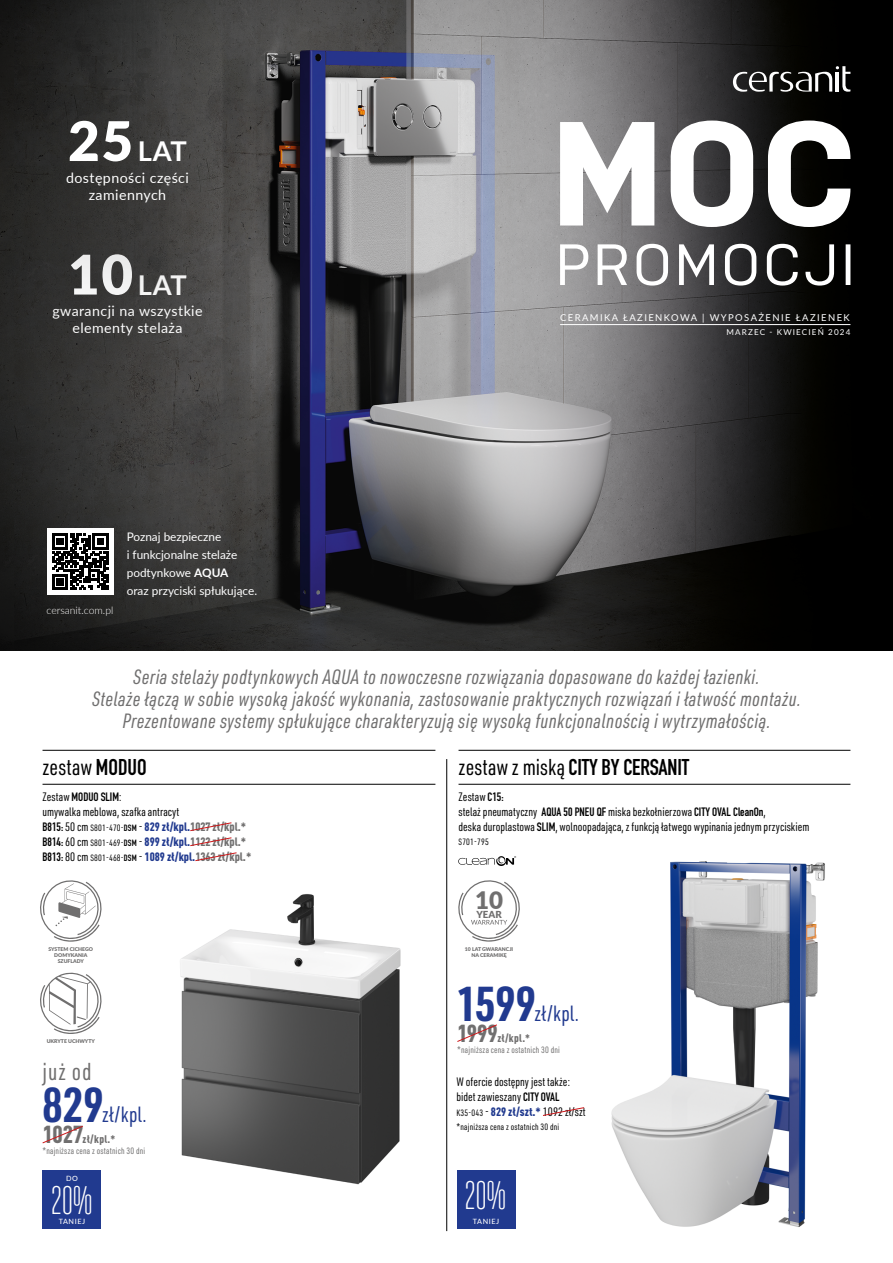
<style>
.page{position:relative;width:893px;height:1263px;background:#fff}
.page>*{position:absolute;margin:0;border:0;box-sizing:border-box;transform-origin:0 0}
.t1{font:700 48px "URWDIN Cond";letter-spacing:.005em;color:#213a8f}
.t2{font:40.95px "Tulpen One";color:#fff}
.t3{font:700 27.3px "Lato";letter-spacing:-.005em;color:#fff}
.t4{font:900 24.3px "DIN Cond";letter-spacing:.005em;color:#706f6f}
.t5{font:900 24.15px "Lato";color:#706f6f}
.t6{font:24px "URWDIN Cond";color:#706f6f}
.t7{font:700 22.5px "DIN Condensed";letter-spacing:-.01em;color:#000}
.t8{font:22.5px "URWDIN Cond";letter-spacing:.01em;color:#000}
.t9{font:21.6px "URWDIN Cond";letter-spacing:.005em;color:#213a8f}
.t10{font:italic 20.25px/21.8px "URWDIN Cond";letter-spacing:.02em;color:#706f6f;text-align:center}
.t11{font:14.25px/17.1px "Lato";letter-spacing:.03em;color:#fff;text-align:center}
.t12{font:12px/15px "URWDIN Cond";color:#000}
.t13{font:900 12px/15px "DIN Cond";color:#706f6f}
.t14{font:700 12px "DIN Condensed";color:#000}
.t15{font:11.85px/18px "Lato";color:#fff}
.t16{font:900 10.95px "DIN Cond";letter-spacing:.03em;color:#706f6f}
.t17{font:300 10.35px "Lato";color:#fff}
.t18{font:900 9.75px "Lato";color:#706f6f}
.t19{font:9.45px "Lato";letter-spacing:.15em;color:#fff}
.t20{font:9px "URWDIN Cond";letter-spacing:.02em;color:#706f6f}
.t21{font:9px "URWDIN Cond";letter-spacing:.02em;color:#000}
.t22{font:8.1px "Lato";letter-spacing:.14em;color:#fff}
.t23{font:500 7.2px "Lato";letter-spacing:.08em;color:#fff}
.t24{font:900 5.1px/6px "Lato";color:#706f6f;text-align:center}
.s1{font-weight:900;font-size:54.6px}
.s2{font-weight:700}
.s3{font-family:"DIN Condensed";font-weight:700}
.s4{font-family:"URWDIN Cond";font-weight:400}
.s5{font-family:"DIN Condensed";font-weight:700;color:#000}
.s6{font-family:"URWDIN Cond";font-weight:400;color:#000}
.s7{font-family:"URWDIN Cond";font-weight:400;font-size:9px;color:#000}
.s8{font-family:"DIN Condensed";font-weight:700;font-size:9px;color:#000}
.s9{color:#213a8f}
.s10{font-size:9px}
.s11{font-family:"DIN Cond";font-weight:900;color:#213a8f}
</style>
<div class="page">
<img style="left:0;top:0;width:893px;height:651px">
<div style="left:47px;top:528px;width:67px;height:67px;background:#fff"></div>
<svg style="left:52px;top:533px;width:57px;height:57px"></svg>
<svg style="left:52px;top:534px;width:56px;height:56px"></svg>
<div style="left:0;top:109px;width:338px;height:376px;background:#000;opacity:.72"></div>
<div style="left:0;top:0;width:331px;height:349px;background:#000;opacity:.72"></div>
<img style="left:180px;top:894px;width:221px;height:291px">
<div style="left:43px;top:1170px;width:58px;height:59px;background:#213a8f"></div>
<hr style="left:43px;top:750px;width:392px;height:1px;background:#000">
<hr style="left:43px;top:784px;width:392px;height:1px;background:#000">
<svg style="left:40px;top:880px;width:62px;height:62px"></svg>
<svg style="left:458px;top:880px;width:62px;height:62px"></svg>
<svg style="left:40px;top:972px;width:62px;height:62px"></svg>
<hr style="left:560px;top:324px;width:290px;height:1px;background:#fff">
<svg style="left:560px;top:244px;width:290px;height:42px"></svg>
<svg style="left:733px;top:66px;width:117px;height:26px"></svg>
<svg style="left:560px;top:121px;width:290px;height:106px"></svg>
<hr style="left:446px;top:759px;width:1px;height:472px;background:#000">
<svg style="left:190px;top:822px;width:42px;height:9px"></svg>
<svg style="left:190px;top:837px;width:42px;height:9px"></svg>
<svg style="left:195px;top:852px;width:42px;height:9px"></svg>
<svg style="left:42px;top:1125px;width:41px;height:19px"></svg>
<img style="left:611px;top:861px;width:214px;height:366px">
<svg style="left:543px;top:1107px;width:42px;height:9px"></svg>
<hr style="left:459px;top:750px;width:391px;height:1px;background:#000">
<hr style="left:459px;top:784px;width:391px;height:1px;background:#000">
<svg style="left:458px;top:856px;width:58px;height:10px"></svg>
<div style="left:457px;top:1170px;width:58px;height:59px;background:#213a8f"></div>
<svg style="left:457px;top:1024px;width:40px;height:18px"></svg>
<h3 class="t3" style="left:68px;top:131px;width:120px"><span class="s1">25</span>LAT</h3>
<p class="t11" style="left:66px;top:169px;width:124px">dostępności części zamiennych</p>
<h3 class="t3" style="left:68px;top:264px;width:120px"><span class="s1">10</span>LAT</h3>
<p class="t11" style="left:52px;top:302px;width:152px">gwarancji na wszystkie elementy stelaża</p>
<p class="t17" style="left:47px;top:603px;width:68px">cersanit.com.pl</p>
<p class="t15" style="left:127px;top:527px;width:132px">Poznaj bezpieczne<br>i funkcjonalne stelaże podtynkowe <span class="s2">AQUA<br></span>oraz przyciski spłukujące.</p>
<p class="t19" style="left:560px;top:311px;width:291px">CERAMIKA ŁAZIENKOWA | WYPOSAŻENIE ŁAZIENEK</p>
<p class="t22" style="left:727px;top:326px;width:125px">MARZEC - KWIECIEŃ 2024</p>
<p class="t10" style="left:92px;top:665px;width:710px">Seria stelaży podtynkowych AQUA to nowoczesne rozwiązania dopasowane do każdej łazienki.<br>Stelaże łączą w sobie wysoką jakość wykonania, zastosowanie praktycznych rozwiązań i łatwość montażu.<br>Prezentowane systemy spłukujące charakteryzują się wysoką funkcjonalnością i wytrzymałością.</p>
<h3 class="t8" style="left:43px;top:752px;width:106px">zestaw <span class="s3">MODUO</span></h3>
<p class="t14" style="left:43px;top:789px;width:80px"><span class="s4">Zestaw</span> MODUO SLIM<span class="s4">:</span></p>
<p class="t12" style="left:43px;top:804px;width:138px">umywalka meblowa, szafka antracyt</p>
<p class="t13" style="left:43px;top:819px;width:210px"><span class="s5">B815:</span> <span class="s6">50 cm</span> <span class="s7">S801-470-</span><span class="s8">DSM</span> <span class="s6">-</span> <span class="s9">829 zł/kpl.</span>1027 zł/kpl.*<br><span class="s5">B814:</span> <span class="s6">60 cm</span> <span class="s7">S801-469-</span><span class="s8">DSM</span> <span class="s6">-</span> <span class="s9">899 zł/kpl.</span>1122 zł/kpl.*<br><span class="s5">B813:</span> <span class="s6">80 cm</span> <span class="s7">S801-468-</span><span class="s8">DSM</span> <span class="s6">-</span> <span class="s9">1089 zł/kpl.</span>1363 zł/kpl.*</p>
<p class="t24" style="left:49px;top:946px;width:46px">SYSTEM CICHEGO<br>DOMYKANIA<br>SZUFLADY</p>
<p class="t24" style="left:47px;top:1038px;width:50px">UKRYTE UCHWYTY</p>
<h3 class="t6" style="left:43px;top:1056px;width:50px">już od</h3>
<h1 class="t1" style="left:43px;top:1072px;width:63px">829</h1>
<h3 class="t9" style="left:102px;top:1100px;width:46px">zł/kpl.</h3>
<h3 class="t4" style="left:43px;top:1119px;width:43px">1027</h3>
<p class="t16" style="left:83px;top:1132px;width:34px">zł/kpl.*</p>
<p class="t20" style="left:43px;top:1145px;width:104px">*najniższa cena z ostatnich 30 dni</p>
<p class="t23" style="left:66px;top:1173px;width:13px">DO</p>
<h2 class="t2" style="left:52px;top:1178px;width:42px">20%</h2>
<p class="t23" style="left:59px;top:1216px;width:28px">TANIEJ</p>
<h3 class="t7" style="left:459px;top:752px;width:232px"><span class="s4">zestaw z miską</span> CITY BY CERSANIT</h3>
<p class="t12" style="left:459px;top:789px;width:352px">Zestaw <span class="s3">C15:<br></span>stelaż pneumatyczny <span class="s3">AQUA 50 PNEU QF</span> miska bezkołnierzowa <span class="s3">CITY OVAL CleanOn</span>,<br>deska duroplastowa <span class="s3">SLIM</span>, wolnoopadająca, z funkcją łatwego wypinania jednym przyciskiem</p>
<p class="t21" style="left:459px;top:835px;width:32px">S701-795</p>
<h3 class="t5" style="left:475px;top:882px;width:29px">10</h3>
<p class="t18" style="left:476px;top:907px;width:27px">YEAR</p>
<p class="t24" style="left:465px;top:946px;width:50px">10 LAT GWARANCJI<br>NA CERAMIKĘ</p>
<h1 class="t1" style="left:457px;top:971px;width:80px">1599</h1>
<h3 class="t9" style="left:534px;top:999px;width:46px">zł/kpl.</h3>
<h3 class="t4" style="left:457px;top:1018px;width:42px">1999</h3>
<p class="t16" style="left:497px;top:1031px;width:34px">zł/kpl.*</p>
<p class="t20" style="left:457px;top:1043px;width:104px">*najniższa cena z ostatnich 30 dni</p>
<p class="t12" style="left:457px;top:1074px;width:131px">W ofercie dostępny jest także: bidet zawieszany <span class="s3">CITY OVAL<br></span><span class="s10">K35-043</span> - <span class="s11">829 zł/szt.*</span> 1092 zł/szt</p>
<p class="t21" style="left:457px;top:1121px;width:104px">*najniższa cena z ostatnich 30 dni</p>
<h2 class="t2" style="left:466px;top:1174px;width:42px">20%</h2>
<p class="t23" style="left:473px;top:1216px;width:28px">TANIEJ</p>
</div>
